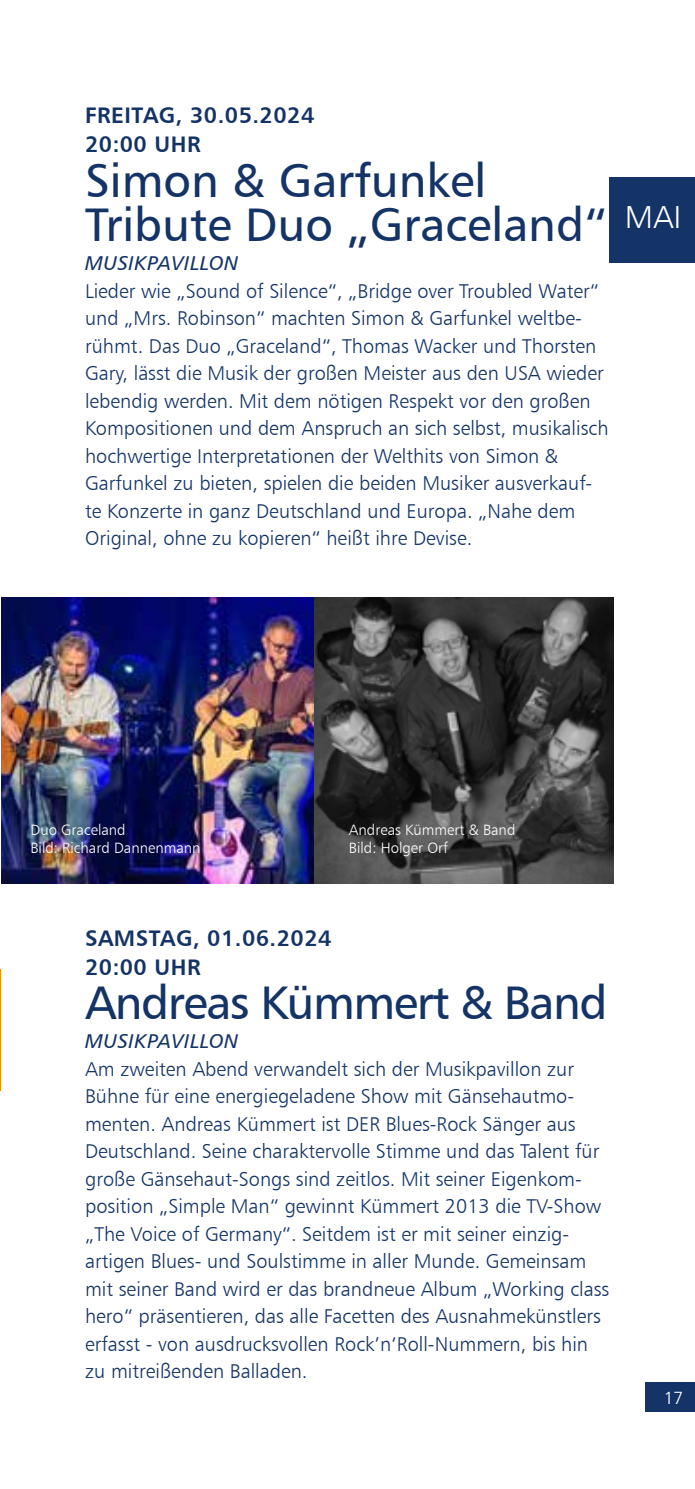
<style>
.page{position:relative;width:695px;height:1489px;background:#fff}
.page>*{position:absolute;margin:0;border:0;box-sizing:border-box;transform-origin:0 0}
.t1{font:47.25px/44.2px "Humanist 777 BT Roman B";color:#143467}
.t2{font:47.25px "Humanist 777 BT Roman B";letter-spacing:-.03em;color:#143467}
.t3{font:32px "Humanist 777 BT Light B";color:#fff}
.t4{font:22.5px/29px "Humanist 777 BT Bold B";letter-spacing:.02em;color:#143467}
.t5{font:20px/27.5px "Humanist 777 BT Light B";color:#143467}
.t6{font:20px "Humanist 777 BT Italic B";letter-spacing:.02em;color:#143467}
.t7{font:300 17.5px "Frutiger LT Std";color:#fff}
.t8{font:15px/18px "Humanist 777 BT Light B";color:#fff}
</style>
<div class="page">
<div style="left:645px;top:1382px;width:49px;height:29px;background:#143467"></div>
<hr style="left:0;top:968px;width:1px;height:122px;background:#f39000">
<img style="left:1px;top:597px;width:612px;height:286px">
<div style="left:609px;top:177px;width:85px;height:85px;background:#143467"></div>
<p class="t4" style="left:85px;top:101px;width:231px">FREITAG, 30.05.2024<br>20:00 UHR</p>
<h1 class="t1" style="left:85px;top:157px;width:523px">Simon &amp; Garfunkel<br>Tribute Duo „Graceland“</h1>
<p class="t6" style="left:85px;top:250px;width:155px">MUSIKPAVILLON</p>
<p class="t5" style="left:85px;top:276px;width:525px">Lieder wie „Sound of Silence“, „Bridge over Troubled Water“ und „Mrs. Robinson“ machten Simon &amp; Garfunkel weltbe&shy;rühmt. Das Duo „Graceland“, Thomas Wacker und Thorsten Gary, lässt die Musik der großen Meister aus den USA wieder lebendig werden. Mit dem nötigen Respekt vor den großen Kompositionen und dem Anspruch an sich selbst, musikalisch hochwertige Interpretationen der Welthits von Simon &amp; Garfunkel zu bieten, spielen die beiden Musiker ausverkauf&shy;te Konzerte in ganz Deutschland und Europa. „Nahe dem Original, ohne zu kopieren“ heißt ihre Devise.</p>
<h2 class="t3" style="left:624px;top:197px;width:58px">MAI</h2>
<p class="t8" style="left:30px;top:820px;width:172px">Duo Graceland<br>Bild: Richard Dannenmann</p>
<p class="t8" style="left:349px;top:820px;width:168px">Andreas Kümmert &amp; Band<br>Bild: Holger Orf</p>
<p class="t4" style="left:85px;top:922px;width:248px">SAMSTAG, 01.06.2024<br>20:00 UHR</p>
<h1 class="t2" style="left:85px;top:973px;width:524px">Andreas Kümmert &amp; Band</h1>
<p class="t6" style="left:85px;top:1028px;width:155px">MUSIKPAVILLON</p>
<p class="t5" style="left:85px;top:1054px;width:525px">Am zweiten Abend verwandelt sich der Musikpavillon zur Bühne für eine energiegeladene Show mit Gänsehautmo&shy;menten. Andreas Kümmert ist DER Blues-Rock Sänger aus Deutschland. Seine charaktervolle Stimme und das Talent für große Gänsehaut-Songs sind zeitlos. Mit seiner Eigenkom&shy;position „Simple Man“ gewinnt Kümmert 2013 die TV-Show „The Voice of Germany“. Seitdem ist er mit seiner einzig&shy;artigen Blues- und Soulstimme in aller Munde. Gemeinsam mit seiner Band wird er das brandneue Album „Working class hero“ präsentieren, das alle Facetten des Ausnahmekünstlers erfasst - von ausdrucksvollen Rock’n‘Roll-Nummern, bis hin zu mitreißenden Balladen.</p>
<p class="t7" style="left:663px;top:1387px;width:21px">17</p>
</div>
